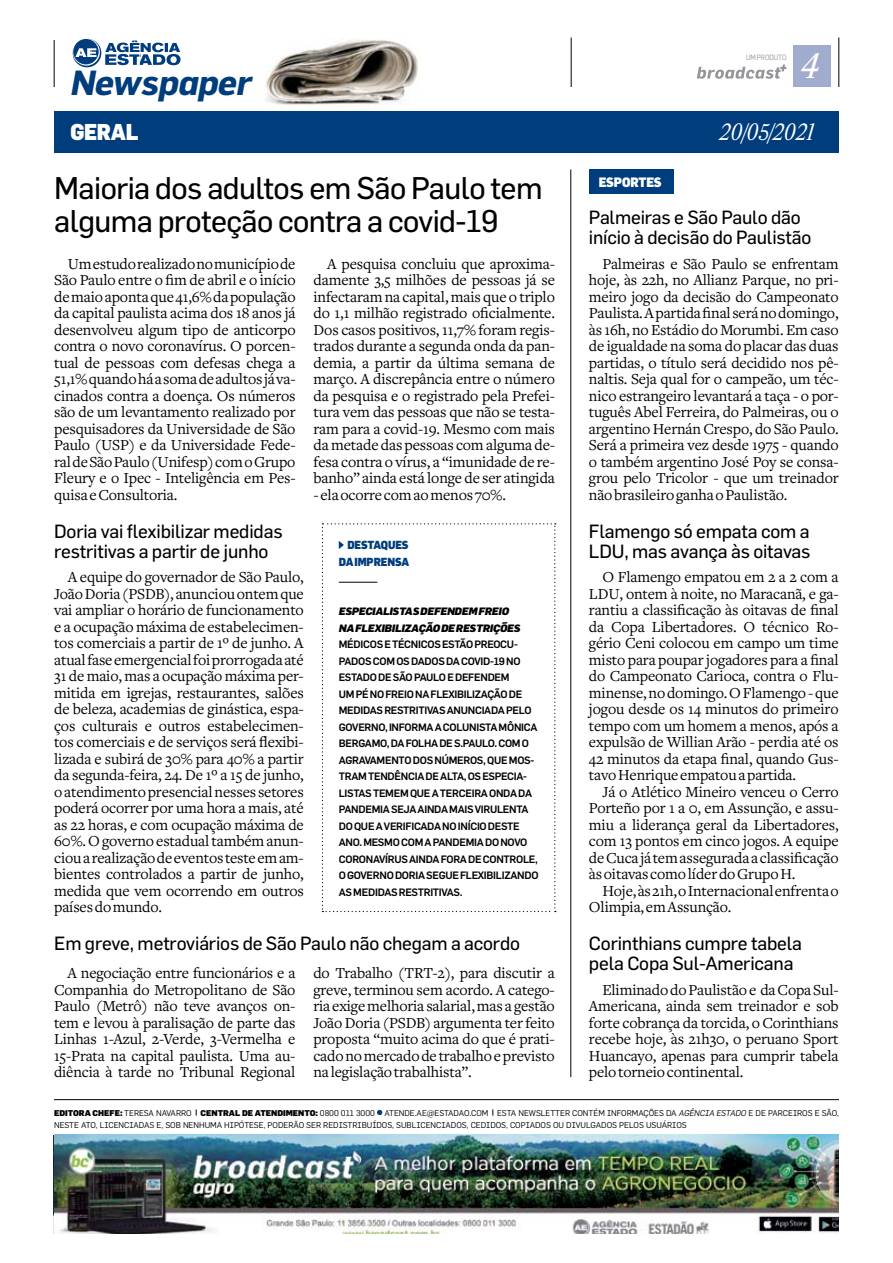
<style>
.page{position:relative;width:893px;height:1263px;background:#fff}
.page>*{position:absolute;margin:0;border:0;box-sizing:border-box;transform-origin:0 0}
.t1{font:italic 34.5px "Estado Headline";color:#fff}
.t2{font:italic 700 34.2px "Flama";letter-spacing:-.02em;color:#003d7d}
.t3{font:30.75px/33px "Flama Basic";letter-spacing:-.02em;color:#000}
.t4{font:italic 23.1px "Estado Headline";letter-spacing:-.025em;color:#fff;scale:.9 1}
.t5{font:900 22.5px "Flama";letter-spacing:-.01em;color:#fff;scale:.9 1}
.t6{font:18.75px/20.2px "Flama Basic";letter-spacing:-.01em;color:#000}
.t7{font:15.9px/16.5px "Freight Text";letter-spacing:-.01em;color:#000;text-align:justify}
.t8{font:900 13.35px "Flama";letter-spacing:-.01em;color:#fff;scale:.9 1}
.t9{font:900 11.55px/16.5px "Flama";letter-spacing:-.01em;color:#003d7d;text-align:right;scale:.9 1}
.t10{font:500 10.5px/16.5px "Flama";letter-spacing:-.025em;color:#000}
.t11{font:8.25px "Flama";letter-spacing:-.005em;color:#000}
.t12{font:900 8.25px "Flama";letter-spacing:-.005em;color:#000}
.t13{font:7.5px "Flama";letter-spacing:-.015em;color:#939598;scale:.9 1}
.s1{font-weight:900;font-style:italic}
.s2{font-weight:400}
.s3{font-style:italic}
</style>
<div class="page">
<div style="left:793px;top:46px;width:38px;height:41px;background:#a0abcd"></div>
<div style="left:54px;top:112px;width:785px;height:41px;background:#003d7d"></div>
<hr style="left:54px;top:40px;width:1px;height:47px;background:#000">
<hr style="left:571px;top:38px;width:1px;height:49px;background:#000">
<hr style="left:839px;top:38px;width:1px;height:49px;background:#000">
<svg style="left:72px;top:39px;width:109px;height:28px"></svg>
<svg style="left:697px;top:65px;width:90px;height:14px"></svg>
<hr style="left:54px;top:1099px;width:785px;height:1px;background:#000">
<svg style="left:377px;top:1110px;width:5px;height:5px"></svg>
<img style="left:266px;top:39px;width:152px;height:66px">
<hr style="left:571px;top:170px;width:1px;height:907px;background:#000">
<div style="left:589px;top:170px;width:84px;height:24px;background:#003d7d"></div>
<svg style="left:322px;top:523px;width:234px;height:389px"></svg>
<hr style="left:339px;top:582px;width:38px;height:1px;background:#000">
<img style="left:54px;top:1135px;width:785px;height:99px">
<p class="t2" style="left:70px;top:62px;width:182px">Newspaper</p>
<p class="t5" style="left:70px;top:116px;width:77px">GERAL</p>
<p class="t3" style="left:54px;top:169px;width:490px">Maioria dos adultos em São Paulo tem alguma proteção contra a covid-19</p>
<p class="t7" style="left:54px;top:255px;width:243px;text-indent:14px">Um estudo realizado no município de São Paulo entre o fim de abril e o início de maio aponta que 41,6% da população da capital paulista acima dos 18 anos já desenvolveu algum tipo de anticorpo contra o novo coronavírus. O porcen&shy;tual de pessoas com defesas chega a 51,1% quando há a soma de adultos já va&shy;cinados contra a doença. Os números são de um levantamento realizado por pesquisadores da Universidade de São Paulo (USP) e da Universidade Fede&shy;ral de São Paulo (Unifesp) com o Grupo Fleury e o Ipec - Inteligência em Pes&shy;quisa e Consultoria.</p>
<p class="t7" style="left:314px;top:255px;width:243px;text-indent:14px">A pesquisa concluiu que aproxima&shy;damente 3,5 milhões de pessoas já se infectaram na capital, mais que o triplo do 1,1 milhão registrado oficialmente.<br>Dos casos positivos, 11,7% foram regis&shy;trados durante a segunda onda da pan&shy;demia, a partir da última semana de março. A discrepância entre o número da pesquisa e o registrado pela Prefei&shy;tura vem das pessoas que não se testa&shy;ram para a covid-19. Mesmo com mais da metade das pessoas com alguma de&shy;fesa contra o vírus, a “imunidade de re&shy;banho” ainda está longe de ser atingida</p>
<p class="t7" style="left:314px;top:486px;width:194px">- ela ocorre com ao menos 70%.</p>
<p class="t6" style="left:54px;top:520px;width:230px">Doria vai flexibilizar medidas restritivas a partir de junho</p>
<p class="t7" style="left:54px;top:569px;width:251px;text-indent:14px">A equipe do governador de São Paulo, João Doria (PSDB), anunciou ontem que vai ampliar o horário de funcionamento e a ocupação máxima de estabelecimen&shy;tos comerciais a partir de 1º de junho. A atual fase emergencial foi prorrogada até 31 de maio, mas a ocupação máxima per&shy;mitida em igrejas, restaurantes, salões de beleza, academias de ginástica, espa&shy;ços culturais e outros estabelecimen&shy;tos comerciais e de serviços será flexibi&shy;lizada e subirá de 30% para 40% a partir da segunda-feira, 24. De 1º a 15 de junho, o atendimento presencial nesses setores poderá ocorrer por uma hora a mais, até as 22 horas, e com ocupação máxima de 60%. O governo estadual também anun&shy;ciou a realização de eventos teste em am&shy;bientes controlados a partir de junho, medida que vem ocorrendo em outros países do mundo.</p>
<p class="t9" style="left:339px;top:536px;width:80px">DESTAQUES<br>DA IMPRENSA</p>
<p class="t10" style="left:339px;top:602px;width:201px"><span class="s1">ESPECIALISTAS DEFENDEM FREIO<br>NA FLEXIBILIZAÇÃO DE RESTRIÇÕES </span>MÉDICOS E TÉCNICOS ESTÃO PREOCU-PADOS COM OS DADOS DA COVID-19 NO ESTADO DE SÃO PAULO E DEFENDEM<br>UM PÉ NO FREIO NA FLEXIBILIZAÇÃO DE MEDIDAS RESTRITIVAS ANUNCIADA PELO GOVERNO, INFORMA A COLUNISTA MÔNICA BERGAMO, DA FOLHA DE S.PAULO. COM O AGRAVAMENTO DOS NÚMEROS, QUE MOS-TRAM TENDÊNCIA DE ALTA, OS ESPECIA-LISTAS TEMEM QUE A TERCEIRA ONDA DA PANDEMIA SEJA AINDA MAIS VIRULENTA DO QUE A VERIFICADA NO INÍCIO DESTE ANO. MESMO COM A PANDEMIA DO NOVO CORONAVÍRUS AINDA FORA DE CONTROLE, O GOVERNO DORIA SEGUE FLEXIBILIZANDO AS MEDIDAS RESTRITIVAS.</p>
<p class="t6" style="left:54px;top:932px;width:467px">Em greve, metroviários de São Paulo não chegam a acordo</p>
<p class="t7" style="left:54px;top:965px;width:243px;text-indent:14px">A negociação entre funcionários e a Companhia do Metropolitano de São Paulo (Metrô) não teve avanços on&shy;tem e levou à paralisação de parte das Linhas 1-Azul, 2-Verde, 3-Vermelha e 15-Prata na capital paulista. Uma au&shy;diência à tarde no Tribunal Regional</p>
<p class="t7" style="left:313px;top:965px;width:243px">do Trabalho (TRT-2), para discutir a greve, terminou sem acordo. A catego&shy;ria exige melhoria salarial, mas a gestão João Doria (PSDB) argumenta ter feito proposta “muito acima do que é prati&shy;cado no mercado de trabalho e previsto na legislação trabalhista”.</p>
<p class="t13" style="left:746px;top:53px;width:46px">UM PRODUTO</p>
<p class="t1" style="left:801px;top:50px;width:22px">4</p>
<p class="t8" style="left:599px;top:172px;width:71px">ESPORTES</p>
<p class="t4" style="left:719px;top:122px;width:107px">20/05/2021</p>
<p class="t6" style="left:589px;top:206px;width:224px">Palmeiras e São Paulo dão início à decisão do Paulistão</p>
<p class="t7" style="left:589px;top:255px;width:251px;text-indent:14px">Palmeiras e São Paulo se enfrentam hoje, às 22h, no Allianz Parque, no pri&shy;meiro jogo da decisão do Campeonato Paulista. A partida final será no domingo, às 16h, no Estádio do Morumbi. Em caso de igualdade na soma do placar das duas partidas, o título será decidido nos pê&shy;naltis. Seja qual for o campeão, um téc&shy;nico estrangeiro levantará a taça - o por&shy;tuguês Abel Ferreira, do Palmeiras, ou o argentino Hernán Crespo, do São Paulo.<br>Será a primeira vez desde 1975 - quando o também argentino José Poy se consa&shy;grou pelo Tricolor - que um treinador não brasileiro ganha o Paulistão.</p>
<p class="t6" style="left:589px;top:520px;width:223px">Flamengo só empata com a<br>LDU, mas avança às oitavas</p>
<p class="t7" style="left:602px;top:569px;width:238px">O Flamengo empatou em 2 a 2 com a</p>
<p class="t7" style="left:589px;top:585px;width:251px">LDU, ontem à noite, no Maracanã, e ga-</p>
<p class="t7" style="left:589px;top:602px;width:251px">rantiu a classificação às oitavas de final</p>
<p class="t7" style="left:589px;top:618px;width:251px">da Copa Libertadores. O técnico Ro-</p>
<p class="t7" style="left:589px;top:635px;width:251px">gério Ceni colocou em campo um time</p>
<p class="t7" style="left:589px;top:651px;width:251px">misto para poupar jogadores para a final</p>
<p class="t7" style="left:589px;top:668px;width:251px">do Campeonato Carioca, contra o Flu-</p>
<p class="t7" style="left:589px;top:684px;width:251px">minense, no domingo. O Flamengo - que</p>
<p class="t7" style="left:589px;top:701px;width:251px">jogou desde os 14 minutos do primeiro</p>
<p class="t7" style="left:589px;top:717px;width:251px">tempo com um homem a menos, após a</p>
<p class="t7" style="left:589px;top:734px;width:251px">expulsão de Willian Arão - perdia até os</p>
<p class="t7" style="left:589px;top:750px;width:251px">42 minutos da etapa final, quando Gus-</p>
<p class="t7" style="left:589px;top:767px;width:209px">tavo Henrique empatou a partida.</p>
<p class="t7" style="left:602px;top:783px;width:238px">Já o Atlético Mineiro venceu o Cerro</p>
<p class="t7" style="left:589px;top:800px;width:251px">Porteño por 1 a 0, em Assunção, e assu-</p>
<p class="t7" style="left:589px;top:816px;width:251px">miu a liderança geral da Libertadores,</p>
<p class="t7" style="left:589px;top:833px;width:251px">com 13 pontos em cinco jogos. A equipe</p>
<p class="t7" style="left:589px;top:849px;width:251px">de Cuca já tem assegurada a classificação</p>
<p class="t7" style="left:589px;top:866px;width:208px">às oitavas como líder do Grupo H.</p>
<p class="t7" style="left:602px;top:882px;width:238px">Hoje, às 21h, o Internacional enfrenta o</p>
<p class="t7" style="left:589px;top:899px;width:144px">Olimpia, em Assunção.</p>
<p class="t6" style="left:589px;top:932px;width:215px">Corinthians cumpre tabela pela Copa Sul-Americana</p>
<p class="t7" style="left:589px;top:981px;width:251px;text-indent:14px">Eliminado do Paulistão e da Copa Sul-Americana, ainda sem treinador e sob forte cobrança da torcida, o Corinthians recebe hoje, às 21h30, o peruano Sport Huancayo, apenas para cumprir tabela pelo torneio continental.</p>
<p class="t12" style="left:54px;top:1106px;width:337px">EDITORA CHEFE: <span class="s2">TERESA NAVARRO</span> CENTRAL DE ATENDIMENTO: <span class="s2">0800 011 3000 ATENDE</span></p>
<p class="t11" style="left:415px;top:1108px;width:26px">.AE@ESTADAO</p>
<p class="t11" style="left:469px;top:1108px;width:14px">.COM</p>
<p class="t11" style="left:497px;top:1108px;width:11px">ESTA</p>
<p class="t11" style="left:518px;top:1108px;width:33px">NEWSLETTER</p>
<p class="t11" style="left:572px;top:1108px;width:12px">CONT</p>
<p class="t11" style="left:593px;top:1108px;width:35px">ÉM INFORMA</p>
<p class="t11" style="left:644px;top:1108px;width:160px">ÇÕES DA <span class="s3">AGÊNCIA ESTADO</span> E DE PARCEIROS</p>
<p class="t11" style="left:815px;top:1108px;width:26px">E SÃO,</p>
<p class="t11" style="left:54px;top:1120px;width:6px">NESTE</p>
<p class="t11" style="left:81px;top:1120px;width:59px">ATO, LICENCIADAS</p>
<p class="t11" style="left:157px;top:1120px;width:33px">E, SOB NEN</p>
<p class="t11" style="left:199px;top:1120px;width:13px">HUMA</p>
<p class="t11" style="left:224px;top:1120px;width:26px">HIPÓTESE</p>
<p class="t11" style="left:264px;top:1120px;width:10px">, PODER</p>
<p class="t11" style="left:293px;top:1120px;width:19px">ÃO SER</p>
<p class="t11" style="left:323px;top:1120px;width:6px">RED</p>
<p class="t11" style="left:339px;top:1120px;width:44px">ISTRIBUÍDOS</p>
<p class="t11" style="left:392px;top:1120px;width:60px">, SUBLICENCIADOS</p>
<p class="t11" style="left:467px;top:1120px;width:30px">, CEDIDOS</p>
<p class="t11" style="left:506px;top:1120px;width:30px">, COPIADOS</p>
<p class="t11" style="left:553px;top:1120px;width:49px">OU DIVU LGADOS</p>
<p class="t11" style="left:619px;top:1120px;width:33px">PELOS USU</p>
<p class="t11" style="left:662px;top:1120px;width:21px">ÁRIOS</p>
</div>
